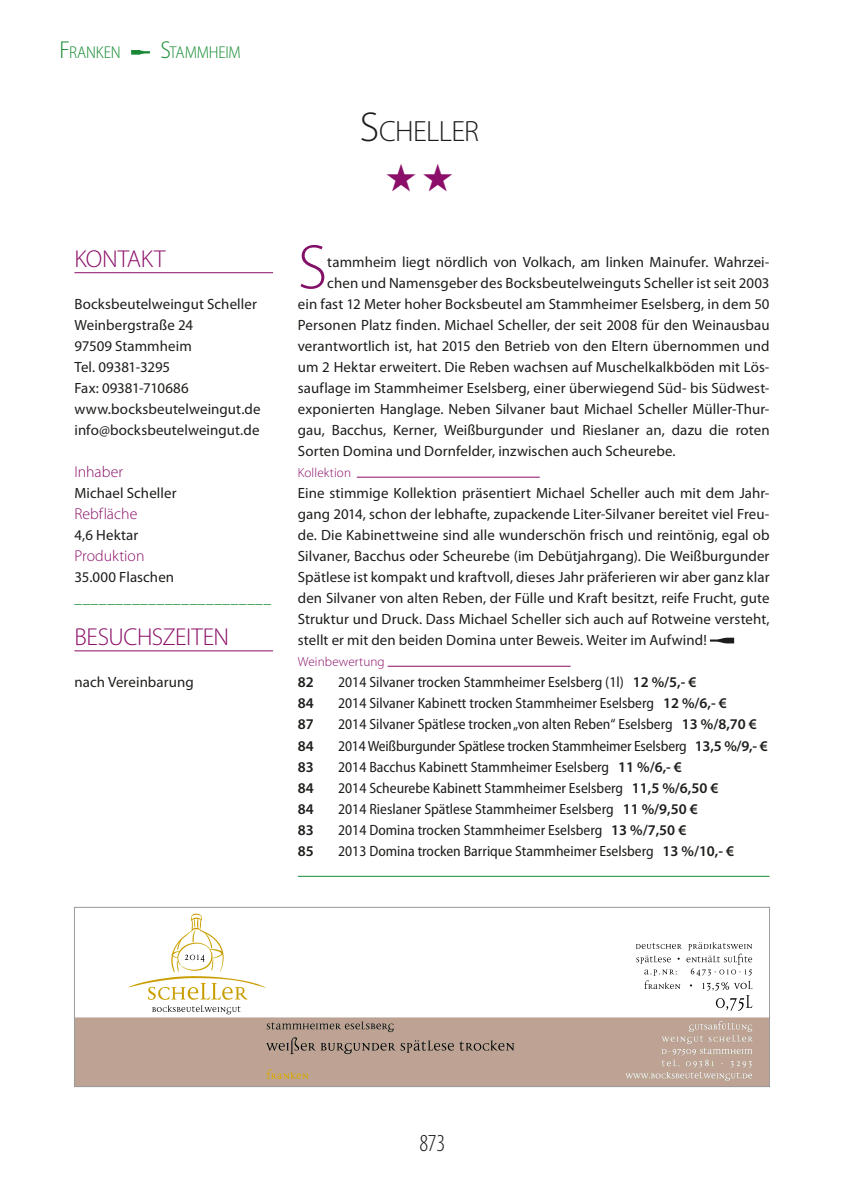
<style>
.page{position:relative;width:844px;height:1191px;background:#fff}
.page>*{position:absolute;margin:0;border:0;box-sizing:border-box;transform-origin:0 0}
.t1{font:300 63.35px "Myriad Pro";color:#821066}
.t2{font:300 29.4px "Myriad Pro";letter-spacing:-.02em;color:#1d1d1b}
.t3{font:300 24.5px "Myriad Pro";letter-spacing:-.01em;color:#8b0e68}
.t4{font:300 condensed 24.5px "Myriad Pro";color:#1d1d1b}
.t5{font:300 semi-condensed 17.15px "Myriad Pro";letter-spacing:-.01em;color:#188c33}
.t6{font:300 15.75px "Myriad Pro";color:#8b0e68}
.t7{font:14.88px/21px "Myriad Pro";letter-spacing:.01em;color:#1d1d1b;text-align:justify}
.t8{font:semi-condensed 14.88px "Myriad Pro";color:#1d1d1b}
.t9{font:14.88px "Myriad Pro";color:#188c33}
.t10{font:600 14.88px "Myriad Pro";color:#1d1d1b}
.t11{font:300 13.12px "Myriad Pro";letter-spacing:.005em;color:#8b0e68}
.s1{font-size:24.5px}
.s2{font-size:42px}
.s3{font-weight:600;font-stretch:normal}
</style>
<div class="page">
<img style="left:76px;top:913px;width:691px;height:171px">
<div style="left:74px;top:907px;width:695px;height:179px;border:1px solid #9d9d9d"></div>
<hr style="left:298px;top:876px;width:471px;height:1px;background:#188c33">
<hr style="left:357px;top:477px;width:182px;height:1px;background:#8b0e68">
<svg style="left:710px;top:637px;width:24px;height:6px"></svg>
<hr style="left:387px;top:666px;width:183px;height:1px;background:#8b0e68">
<img style="left:131px;top:50px;width:19px;height:5px">
<hr style="left:74px;top:272px;width:199px;height:1px;background:#8b0e68">
<hr style="left:74px;top:650px;width:199px;height:1px;background:#8b0e68">
<p class="t5" style="left:60px;top:43px;width:63px"><span class="s1">F</span>RANKEN</p>
<p class="t5" style="left:160px;top:43px;width:82px"><span class="s1">S</span>TAMMHEIM</p>
<h2 class="t2" style="left:360px;top:115px;width:121px"><span class="s2">S</span>CHELLER</h2>
<h3 class="t3" style="left:74px;top:246px;width:92px">Kontakt</h3>
<p class="t7" style="left:74px;top:293px;width:187px;text-align:left">Bocksbeutelweingut Scheller<br>Weinbergstraße 24<br>97509 Stammheim<br>Tel. 09381-3295<br>Fax: 09381-710686 www.bocksbeutelweingut.de info@bocksbeutelweingut.de</p>
<p class="t6" style="left:74px;top:463px;width:50px">Inhaber</p>
<p class="t7" style="left:74px;top:482px;width:104px">Michael Scheller</p>
<p class="t6" style="left:74px;top:505px;width:64px">Rebfläche</p>
<p class="t7" style="left:74px;top:524px;width:65px">4,6 Hektar</p>
<p class="t6" style="left:74px;top:547px;width:71px">Produktion</p>
<p class="t7" style="left:74px;top:566px;width:101px">35.000 Flaschen</p>
<p class="t9" style="left:74px;top:589px;width:198px">________________________</p>
<h3 class="t3" style="left:74px;top:624px;width:156px">Besuchszeiten</h3>
<p class="t7" style="left:74px;top:671px;width:121px">nach Vereinbarung</p>
<h1 class="t1" style="left:298px;top:232px;width:31px">S</h1>
<p class="t7" style="left:327px;top:251px;width:443px">tammheim liegt nördlich von Volkach, am linken Mainufer. Wahrzei-</p>
<p class="t7" style="left:327px;top:272px;width:443px">chen und Namensgeber des Bocksbeutelweinguts Scheller ist seit 2003</p>
<p class="t7" style="left:298px;top:293px;width:473px">ein fast 12 Meter hoher Bocksbeutel am Stammheimer Eselsberg, in dem 50</p>
<p class="t7" style="left:298px;top:315px;width:473px">Personen Platz finden. Michael Scheller, der seit 2008 für den Weinausbau</p>
<p class="t7" style="left:298px;top:336px;width:473px">verantwortlich ist, hat 2015 den Betrieb von den Eltern übernommen und</p>
<p class="t7" style="left:298px;top:357px;width:473px">um 2 Hektar erweitert. Die Reben wachsen auf Muschelkalkböden mit Lös-</p>
<p class="t7" style="left:298px;top:378px;width:473px">sauflage im Stammheimer Eselsberg, einer überwiegend Süd- bis Südwest-</p>
<p class="t7" style="left:298px;top:399px;width:473px">exponierten Hanglage. Neben Silvaner baut Michael Scheller Müller-Thur-</p>
<p class="t7" style="left:298px;top:420px;width:473px">gau, Bacchus, Kerner, Weißburgunder und Rieslaner an, dazu die roten</p>
<p class="t7" style="left:298px;top:441px;width:379px">Sorten Domina und Dornfelder, inzwischen auch Scheurebe.</p>
<p class="t11" style="left:298px;top:466px;width:55px">Kollektion</p>
<p class="t7" style="left:298px;top:482px;width:473px">Eine stimmige Kollektion präsentiert Michael Scheller auch mit dem Jahr&shy;gang 2014, schon der lebhafte, zupackende Liter-Silvaner bereitet viel Freu&shy;de. Die Kabinettweine sind alle wunderschön frisch und reintönig, egal ob Silvaner, Bacchus oder Scheurebe (im Debütjahrgang). Die Weißburgunder Spätlese ist kompakt und kraftvoll, dieses Jahr präferieren wir aber ganz klar den Silvaner von alten Reben, der Fülle und Kraft besitzt, reife Frucht, gute Struktur und Druck. Dass Michael Scheller sich auch auf Rotweine versteht, stellt er mit den beiden Domina unter Beweis. Weiter im Aufwind!</p>
<p class="t11" style="left:298px;top:655px;width:88px">Weinbewertung</p>
<p class="t10" style="left:298px;top:673px;width:17px">82</p>
<p class="t8" style="left:338px;top:674px;width:360px">2014 Silvaner trocken Stammheimer Eselsberg (1l) <span class="s3">12 %/5,- €</span></p>
<p class="t10" style="left:298px;top:694px;width:17px">84</p>
<p class="t8" style="left:338px;top:695px;width:390px">2014 Silvaner Kabinett trocken Stammheimer Eselsberg <span class="s3">12 %/6,- €</span></p>
<p class="t10" style="left:298px;top:715px;width:17px">87</p>
<p class="t8" style="left:338px;top:716px;width:420px">2014 Silvaner Spätlese trocken „von alten Reben“ Eselsberg <span class="s3">13 %/8,70 €</span></p>
<p class="t10" style="left:298px;top:736px;width:17px">84</p>
<p class="t8" style="left:338px;top:737px;width:431px">2014 Weißburgunder Spätlese trocken Stammheimer Eselsberg <span class="s3">13,5 %/9,- €</span></p>
<p class="t10" style="left:298px;top:757px;width:17px">83</p>
<p class="t8" style="left:338px;top:758px;width:345px">2014 Bacchus Kabinett Stammheimer Eselsberg <span class="s3">11 %/6,- €</span></p>
<p class="t10" style="left:298px;top:778px;width:17px">84</p>
<p class="t8" style="left:338px;top:779px;width:381px">2014 Scheurebe Kabinett Stammheimer Eselsberg <span class="s3">11,5 %/6,50 €</span></p>
<p class="t10" style="left:298px;top:799px;width:17px">84</p>
<p class="t8" style="left:338px;top:800px;width:361px">2014 Rieslaner Spätlese Stammheimer Eselsberg <span class="s3">11 %/9,50 €</span></p>
<p class="t10" style="left:298px;top:820px;width:17px">83</p>
<p class="t8" style="left:338px;top:821px;width:349px">2014 Domina trocken Stammheimer Eselsberg <span class="s3">13 %/7,50 €</span></p>
<p class="t10" style="left:298px;top:841px;width:17px">85</p>
<p class="t8" style="left:338px;top:842px;width:397px">2013 Domina trocken Barrique Stammheimer Eselsberg <span class="s3">13 %/10,- €</span></p>
<h3 class="t4" style="left:419px;top:1129px;width:27px">873</h3>
</div>
